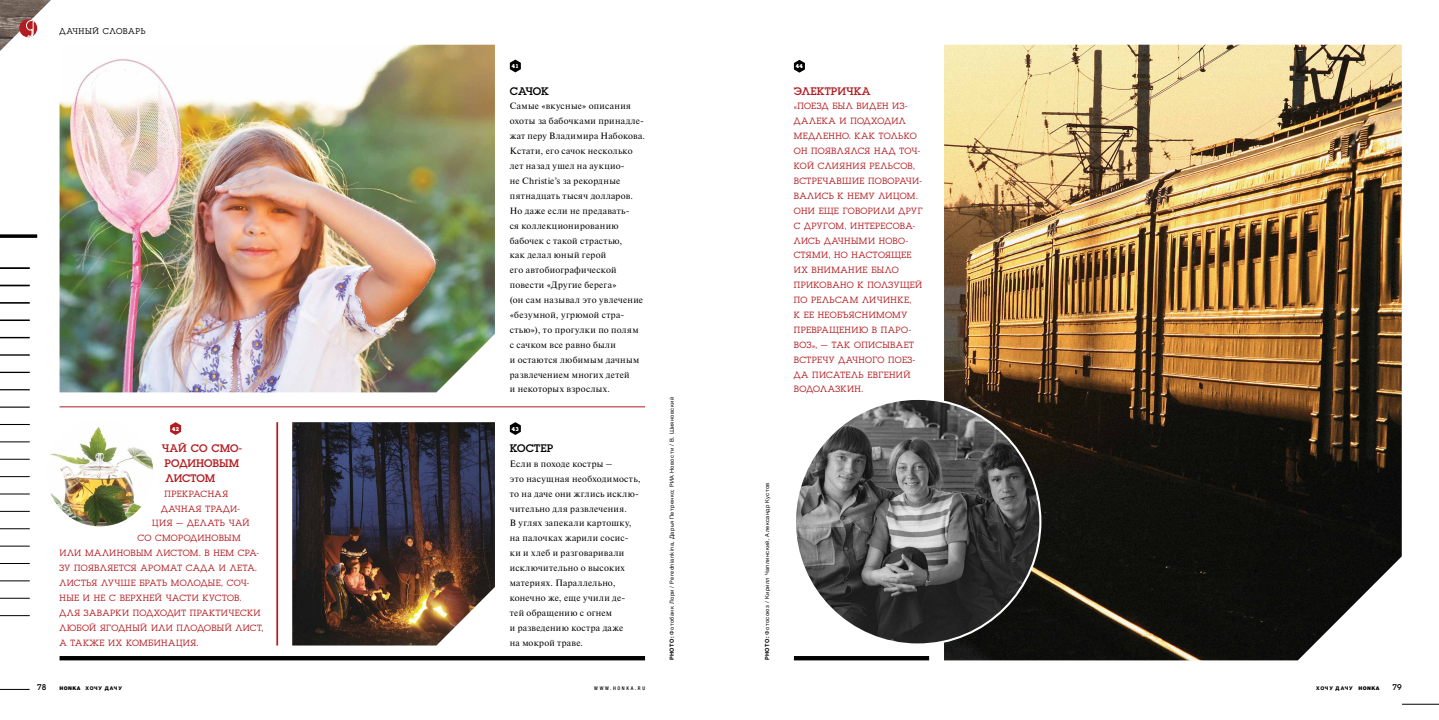
<style>
.page{position:relative;width:1439px;height:720px;background:#fff}
.page>*{position:absolute;margin:0;border:0;box-sizing:border-box;transform-origin:0 0}
.t1{font:11.46px/14.9px "Luga";letter-spacing:.005em;color:#b31c21}
.t2{font:11.46px "Luga";letter-spacing:-.005em;color:#000}
.t3{font:9.45px/14.9px "Luga";letter-spacing:.045em;color:#b31c21}
.t4{font:9.19px/14.9px "Newton";letter-spacing:.03em;color:#000}
.t5{font:8.66px "Luga";letter-spacing:.065em;color:#000}
.t6{font:8.66px "Luga";color:#000}
.t7{font:700 5.86px "Luga";letter-spacing:.07em;color:#fff}
.t8{font:5.6px "Helvetica Neue LTW1 G";letter-spacing:.07em;color:#000}
.t9{font:800 5.08px "Helvetica Neue LTW1 G";letter-spacing:.165em;color:#000}
.t10{font:500 condensed 5.08px "Helvetica Neue LTW1 G";letter-spacing:.325em;color:#000}
.s1{font-weight:700}
.s2{font-weight:900}
</style>
<div class="page">
<svg style="left:0;top:688px;width:30px;height:2px"></svg>
<hr style="left:1402px;top:703px;width:37px;height:1px;background:#000">
<svg style="left:0;top:0;width:51px;height:51px"></svg>
<svg style="left:0;top:234px;width:37px;height:4px"></svg>
<hr style="left:0;top:267px;width:30px;height:2px;background:#000">
<hr style="left:0;top:284px;width:30px;height:2px;background:#000">
<hr style="left:0;top:302px;width:30px;height:1px;background:#000">
<hr style="left:0;top:319px;width:30px;height:2px;background:#000">
<hr style="left:0;top:337px;width:30px;height:1px;background:#000">
<hr style="left:0;top:354px;width:30px;height:1px;background:#000">
<hr style="left:0;top:371px;width:30px;height:2px;background:#000">
<hr style="left:0;top:389px;width:30px;height:1px;background:#000">
<hr style="left:0;top:406px;width:30px;height:1px;background:#000">
<hr style="left:0;top:424px;width:30px;height:1px;background:#000">
<hr style="left:0;top:441px;width:30px;height:1px;background:#000">
<hr style="left:0;top:458px;width:30px;height:1px;background:#000">
<hr style="left:0;top:476px;width:30px;height:1px;background:#000">
<hr style="left:0;top:493px;width:30px;height:1px;background:#000">
<hr style="left:0;top:511px;width:30px;height:1px;background:#000">
<hr style="left:0;top:528px;width:30px;height:1px;background:#000">
<hr style="left:0;top:545px;width:30px;height:1px;background:#000">
<hr style="left:0;top:563px;width:30px;height:1px;background:#000">
<hr style="left:0;top:580px;width:30px;height:1px;background:#000">
<hr style="left:0;top:598px;width:30px;height:1px;background:#000">
<hr style="left:0;top:615px;width:30px;height:1px;background:#000">
<img style="left:60px;top:45px;width:435px;height:347px">
<img style="left:292px;top:422px;width:203px;height:223px">
<hr style="left:60px;top:406px;width:585px;height:1px;background:#b31c21">
<hr style="left:276px;top:422px;width:2px;height:223px;background:#b31c21">
<svg style="left:510px;top:60px;width:11px;height:12px"></svg>
<svg style="left:510px;top:422px;width:11px;height:13px"></svg>
<svg style="left:170px;top:422px;width:11px;height:13px"></svg>
<img style="left:47px;top:419px;width:106px;height:107px;border-radius:53px">
<img style="left:944px;top:45px;width:457px;height:615px">
<img style="left:795px;top:399px;width:245px;height:245px;border-radius:123px">
<svg style="left:794px;top:60px;width:11px;height:13px"></svg>
<div style="left:60px;top:655px;width:585px;height:5px;background:#000"></div>
<div style="left:794px;top:655px;width:135px;height:5px;background:#000"></div>
<p class="t5" style="left:60px;top:27px;width:87px">ДАЧНЫЙ СЛОВАРЬ</p>
<p class="t7" style="left:512px;top:63px;width:9px">41</p>
<p class="t2" style="left:510px;top:85px;width:41px">САЧОК</p>
<p class="t4" style="left:510px;top:98px;width:137px">Самые «вкусные» описания охоты за бабочками принадле&shy;жат перу Владимира Набокова.<br>Кстати, его сачок несколько лет назад ушел на аукцио-<br>не Christie’s за рекордные пятнадцать тысяч долларов.<br>Но даже если не предавать-<br>ся коллекционированию бабочек с такой страстью,<br>как делал юный герой<br>его -автобиографической повести «Другие берега»<br>(он сам называл это увлечение «безумной, угрюмой стра&shy;стью»), то прогулки по -полям с сачком все равно были<br>и остаются любимым дачным развлечением многих детей<br>и некоторых взрослых.</p>
<p class="t7" style="left:172px;top:425px;width:9px">42</p>
<p class="t7" style="left:512px;top:425px;width:9px">43</p>
<p class="t1" style="left:162px;top:441px;width:82px">ЧАЙ СО СМО-<br>РОДИНОВЫМ<br>ЛИСТОМ</p>
<p class="t3" style="left:165px;top:486px;width:65px">ПРЕКРАСНАЯ</p>
<p class="t3" style="left:161px;top:501px;width:80px">ДАЧНАЯ ТРАДИ-</p>
<p class="t3" style="left:152px;top:516px;width:99px">ЦИЯ – ДЕЛАТЬ ЧАЙ</p>
<p class="t3" style="left:137px;top:530px;width:105px">СО СМОРОДИНОВЫМ</p>
<p class="t3" style="left:60px;top:545px;width:201px">ИЛИ МАЛИНОВЫМ ЛИСТОМ. В НЕМ СРА-</p>
<p class="t3" style="left:60px;top:560px;width:199px">ЗУ ПОЯВЛЯЕТСЯ АРОМАТ САДА И ЛЕТА.</p>
<p class="t3" style="left:60px;top:575px;width:191px">ЛИСТЬЯ ЛУЧШЕ БРАТЬ МОЛОДЫЕ, СОЧ-</p>
<p class="t3" style="left:60px;top:590px;width:183px">НЫЕ И НЕ С ВЕРХНЕЙ ЧАСТИ КУСТОВ.</p>
<p class="t3" style="left:60px;top:605px;width:203px">ДЛЯ ЗАВАРКИ ПОДХОДИТ ПРАКТИЧЕСКИ</p>
<p class="t3" style="left:60px;top:620px;width:205px">ЛЮБОЙ ЯГОДНЫЙ ИЛИ ПЛОДОВЫЙ ЛИСТ,</p>
<p class="t3" style="left:60px;top:635px;width:140px">А -ТАКЖЕ ИХ КОМБИНАЦИЯ.</p>
<p class="t2" style="left:510px;top:442px;width:45px">КОСТЕР</p>
<p class="t4" style="left:510px;top:455px;width:132px">Если в походе костры –<br>это насущная необходимость, то на даче они жглись исклю&shy;чительно для развлечения.<br>В углях запекали картошку, на палочках жарили сосис&shy;ки и хлеб и разговаривали исключительно о высоких материях. Параллельно, конечно же, еще учили де&shy;тей обращению с огнем<br>и разведению костра даже<br>на -мокрой траве.</p>
<p class="t8" style="left:668px;top:660px;width:264px;rotate:-90deg"><span class="s1">PHOTO:</span> Фотобанк Лори / Peredniankina, Дарья Петренко; РИА Новости / В. Шияновский</p>
<p class="t7" style="left:796px;top:63px;width:9px">44</p>
<p class="t1" style="left:794px;top:84px;width:78px">ЭЛЕКТРИЧКА</p>
<p class="t3" style="left:794px;top:99px;width:130px">«ПОЕЗД БЫЛ ВИДЕН ИЗ-<br>ДАЛЕКА И ПОДХОДИЛ<br>МЕДЛЕННО. КАК ТОЛЬКО<br>ОН ПОЯВЛЯЛСЯ НАД ТОЧ-<br>КОЙ СЛИЯНИЯ РЕЛЬСОВ,<br>ВСТРЕЧАВШИЕ ПОВОРАЧИ-<br>ВАЛИСЬ К НЕМУ ЛИЦОМ.<br>ОНИ ЕЩЕ ГОВОРИЛИ ДРУГ<br>С ДРУГОМ, ИНТЕРЕСОВА-<br>ЛИСЬ ДАЧНЫМИ НОВО-<br>СТЯМИ, НО НАСТОЯЩЕЕ<br>ИХ ВНИМАНИЕ БЫЛО<br>ПРИКОВАНО К ПОЛЗУЩЕЙ<br>ПО РЕЛЬСАМ ЛИЧИНКЕ,<br>К ЕЕ НЕОБЪЯСНИМОМУ<br>ПРЕВРАЩЕНИЮ В ПАРО-<br>ВОЗ», – ТАК ОПИСЫВАЕТ<br>ВСТРЕЧУ ДАЧНОГО ПОЕЗ-<br>ДА ПИСАТЕЛЬ ЕВГЕНИЙ<br>ВОДОЛАЗКИН.</p>
<p class="t8" style="left:763px;top:660px;width:179px;rotate:-90deg"><span class="s1">PHOTO:</span> Фотосоюз / Кирилл Чаплинский, Александр Кустов</p>
<p class="t6" style="left:37px;top:682px;width:11px">78</p>
<p class="t9" style="left:60px;top:685px;width:64px"><span class="s2">HONKA</span> ХОЧУ ДАЧУ</p>
<p class="t10" style="left:594px;top:685px;width:52px">WWW.HONKA.RU</p>
<p class="t9" style="left:1316px;top:685px;width:65px">ХОЧУ ДАЧУ <span class="s2">HONKA</span></p>
<p class="t6" style="left:1392px;top:682px;width:11px">79</p>
</div>
